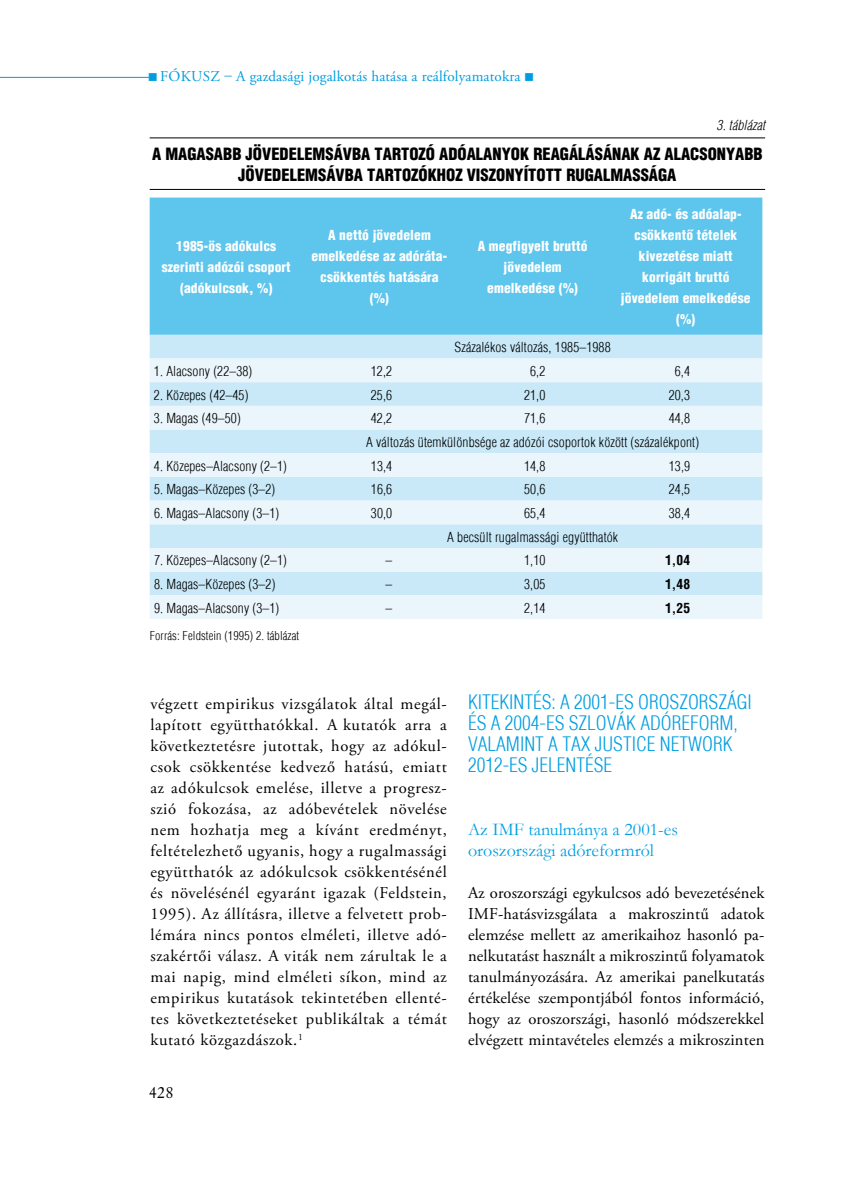
<style>
.page{position:relative;width:851px;height:1191px;background:#fff}
.page>*{position:absolute;margin:0;border:0;box-sizing:border-box;transform-origin:0 0}
.t1{font:300 condensed 19.5px/21px "H Helvetica";color:#009ee0}
.t2{font:18px/21px "Garamond";color:#009ee0}
.t3{font:16.5px/21px "Adobe Garamond Pro";letter-spacing:.02em;color:#000;text-align:justify}
.t4{font:900 condensed 16.5px/21px "H Helvetica";color:#000;text-align:center}
.t5{font:16.5px "Original Garamond HU Normal";color:#000}
.t6{font:15px "Adobe Garamond Pro";letter-spacing:.015em;color:#009ee0}
.t7{font:300 condensed 13.5px/23.7px "H Helvetica";letter-spacing:.01em;color:#000}
.t8{font:900 condensed 13.5px/21px "H Helvetica";letter-spacing:.01em;color:#fff;text-align:center}
.t9{font:700 condensed 13.5px "H Helvetica";color:#000}
.t10{font:italic 300 condensed 13.5px "H Helvetica";letter-spacing:.01em;color:#000}
.t11{font:300 condensed 12px "H Helvetica";letter-spacing:.01em;color:#000}
</style>
<div class="page">
<hr style="left:0;top:77px;width:149px;height:1px;background:#009ee0">
<hr style="left:150px;top:137px;width:615px;height:1px;background:#000">
<hr style="left:150px;top:189px;width:615px;height:1px;background:#000">
<div style="left:150px;top:197px;width:612px;height:138px;background:#5ec5ed"></div>
<div style="left:150px;top:335px;width:612px;height:23px;background:#c9e9f8"></div>
<svg style="left:150px;top:358px;width:612px;height:261px;fill:#ebf6fc"></svg>
<p class="t6" style="left:148px;top:67px;width:388px">■ fókusz – A gazdasági jogalkotás hatása a reálfolyamatokra ■</p>
<p class="t10" style="left:716px;top:117px;width:50px">3. táblázat</p>
<p class="t4" style="left:152px;top:143px;width:612px">A magasabb jövedelemsávba tartozó ad óalanyok reagálásának az alacsonyabb jövedelemsávba tartozókhoz viszonyított rugalmassága</p>
<p class="t8" style="left:162px;top:235px;width:130px">1985-ös adókulcs szerinti adózói csoport (adókulcsok, %)</p>
<p class="t8" style="left:311px;top:224px;width:137px">A nettó jövedelem emelkedése az adóráta&shy;csökkentés hatására (%)</p>
<p class="t8" style="left:477px;top:235px;width:111px">A megfigyelt bruttó jövedelem emelkedése (%)</p>
<p class="t7" style="left:454px;top:335px;width:158px">Százalékos változás, 1985–1988</p>
<p class="t8" style="left:621px;top:203px;width:131px">Az adó- és adóalap&shy;csökkentő tételek kivezetése miatt korrigált bruttó jövedelem emelkedése (%)</p>
<p class="t7" style="left:154px;top:359px;width:100px">1. Alacsony (22–38)</p>
<p class="t7" style="left:371px;top:359px;width:23px">12,2</p>
<p class="t7" style="left:530px;top:359px;width:17px">6,2</p>
<p class="t7" style="left:674px;top:359px;width:17px">6,4</p>
<p class="t7" style="left:154px;top:383px;width:96px">2. Közepes (42–45)</p>
<p class="t7" style="left:371px;top:383px;width:23px">25,6</p>
<p class="t7" style="left:524px;top:383px;width:23px">21,0</p>
<p class="t7" style="left:668px;top:383px;width:23px">20,3</p>
<p class="t7" style="left:154px;top:406px;width:88px">3. Magas (49–50)</p>
<p class="t7" style="left:371px;top:406px;width:23px">42,2</p>
<p class="t7" style="left:524px;top:406px;width:23px">71,6</p>
<p class="t7" style="left:366px;top:406px;width:334px;text-indent:302px">44,8<br>A változás ütemkülönbsége az adózói csoportok között (százalékpont)</p>
<p class="t7" style="left:154px;top:454px;width:134px">4. Közepes–Alacsony (2–1)</p>
<p class="t7" style="left:371px;top:454px;width:23px">13,4</p>
<p class="t7" style="left:524px;top:454px;width:23px">14,8</p>
<p class="t7" style="left:668px;top:454px;width:23px">13,9</p>
<p class="t7" style="left:154px;top:477px;width:123px">5. Magas–Közepes (3–2)</p>
<p class="t7" style="left:371px;top:477px;width:23px">16,6</p>
<p class="t7" style="left:524px;top:477px;width:23px">50,6</p>
<p class="t7" style="left:668px;top:477px;width:23px">24,5</p>
<p class="t7" style="left:154px;top:501px;width:127px">6. Magas–Alacsony (3–1)</p>
<p class="t7" style="left:371px;top:501px;width:23px">30,0</p>
<p class="t7" style="left:524px;top:501px;width:23px">65,4</p>
<p class="t7" style="left:668px;top:501px;width:23px">38,4</p>
<p class="t7" style="left:447px;top:525px;width:172px">A becsült rugalmassági együtthatók</p>
<p class="t7" style="left:154px;top:548px;width:134px">7. Közepes–Alacsony (2–1)</p>
<p class="t7" style="left:385px;top:548px;width:8px">–</p>
<p class="t7" style="left:524px;top:548px;width:23px">1,10</p>
<p class="t9" style="left:665px;top:552px;width:27px">1,04</p>
<p class="t7" style="left:154px;top:572px;width:123px">8. Magas–Közepes (3–2)</p>
<p class="t7" style="left:385px;top:572px;width:8px">–</p>
<p class="t7" style="left:524px;top:572px;width:23px">3,05</p>
<p class="t9" style="left:665px;top:576px;width:27px">1,48</p>
<p class="t7" style="left:154px;top:596px;width:127px">9. Magas–Alacsony (3–1)</p>
<p class="t7" style="left:385px;top:596px;width:8px">–</p>
<p class="t7" style="left:524px;top:596px;width:23px">2,14</p>
<p class="t9" style="left:665px;top:599px;width:27px">1,25</p>
<p class="t11" style="left:150px;top:628px;width:151px">Forrás: Feldstein (1995) 2. táblázat</p>
<p class="t3" style="left:150px;top:693px;width:298px">végzett empirikus vizsgálatok által megál&shy;lapított együtthatókkal. A kutatók arra a következtetésre jutottak, hogy az adókul&shy;csok csökkentése kedvező hatású, emiatt az adókulcsok emelése, illetve a progres - szió fokozása, az adóbevételek növelése nem hozhatja meg a kívánt eredményt, feltételezhető ugyanis, hogy a rugalmassági együtthatók az adókulcsok csökkentésénél és növelésénél egyaránt igazak (Feldstein, 1995). Az állításra, illetve a felvetett prob&shy;lémára nincs pontos elméleti, illetve adó&shy;szakértői válasz. A viták nem zárultak le a mai napig, mind elméleti síkon, mind az empirikus kutatások tekintetében ellenté&shy;tes következtetéseket publikáltak a témát kutató közgazdászok.<sup>1</sup></p>
<p class="t1" style="left:468px;top:691px;width:285px">Kitekintés: a 2001-es oroszországi és a 2004-es szlovák adóreform, valamint a Tax Justice Network<br>2012-es jelentése</p>
<p class="t2" style="left:468px;top:818px;width:211px">Az IMF tanulmánya a 2001-es oroszországi adóreformról</p>
<p class="t3" style="left:468px;top:882px;width:298px">Az oroszországi egykulcsos adó bevezetésének IMF-hatásvizsgálata a makroszintű adatok elemzése mellett az amerikaihoz hasonló pa&shy;nelkutatást használt a mikroszintű folyamatok tanulmányozására. Az amerikai panelkutatás értékelése szempontjából fontos információ, hogy az oroszországi, hasonló módszerekkel elvégzett mintavételes elemzés a mikroszinten</p>
<p class="t5" style="left:149px;top:1081px;width:26px">428</p>
</div>
